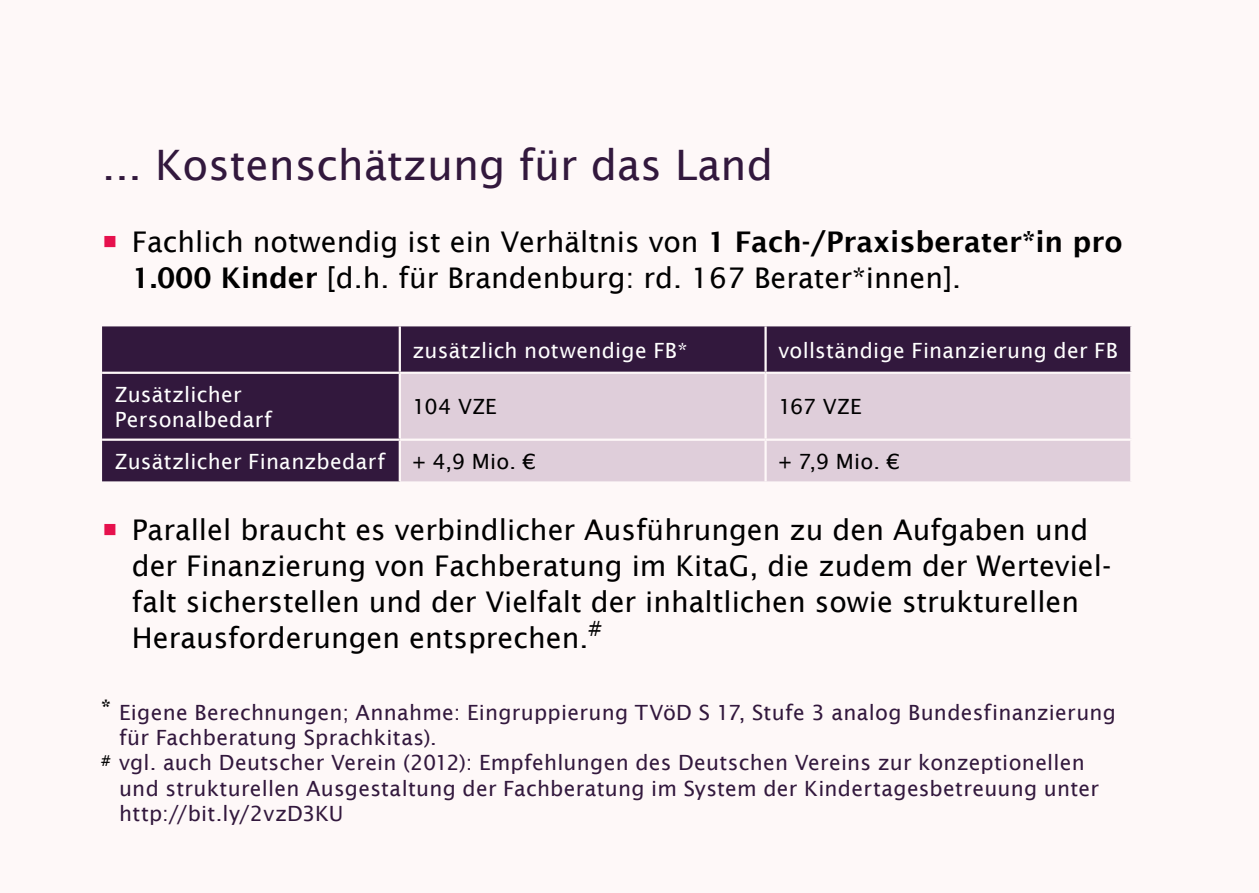
<style>
.page{position:relative;width:1259px;height:893px;background:#fef8f8}
.page>*{position:absolute;margin:0;border:0;box-sizing:border-box;transform-origin:0 0}
.t1{font:42px "Lucida Sans";color:#32183d}
.t2{font:28.5px/36px "Lucida Sans";color:#000}
.t3{font:21px/25.2px "Lucida Sans";letter-spacing:.015em;color:#32183d}
.t4{font:21px/25.2px "Lucida Sans";letter-spacing:.015em;color:#fff}
.t5{font:21px "Lucida Sans";letter-spacing:.015em;color:#000}
.t6{font:600 21px "Lucida Sans";color:#000}
.t7{font:600 15px "Lucida Sans";color:#000}
.s1{font-weight:600}
</style>
<div class="page">
<div style="left:102px;top:326px;width:1028px;height:155px;background:#32183d"></div>
<div style="left:401px;top:374px;width:729px;height:107px;background:#dfceda"></div>
<hr style="left:102px;top:439px;width:298px;height:2px;background:#fef8f8">
<hr style="left:102px;top:372px;width:298px;height:2px;background:#fef8f8">
<hr style="left:399px;top:326px;width:2px;height:46px;background:#fef8f8">
<hr style="left:764px;top:326px;width:2px;height:46px;background:#fef8f8">
<hr style="left:400px;top:372px;width:365px;height:2px;background:#fef8f8">
<hr style="left:399px;top:374px;width:2px;height:65px;background:#fef8f8">
<hr style="left:765px;top:372px;width:367px;height:2px;background:#fef8f8">
<hr style="left:764px;top:374px;width:2px;height:65px;background:#fef8f8">
<hr style="left:400px;top:439px;width:365px;height:2px;background:#fef8f8">
<hr style="left:399px;top:441px;width:2px;height:40px;background:#fef8f8">
<hr style="left:765px;top:439px;width:367px;height:2px;background:#fef8f8">
<hr style="left:764px;top:441px;width:2px;height:40px;background:#fef8f8">
<h1 class="t1" style="left:102px;top:141px;width:672px">... Kostenschätzung für das Land</h1>
<p class="t2" style="left:132px;top:224px;width:992px">Fachlich notwendig ist ein Verhältnis von <span class="s1">1 Fach-/Praxisberater*in pro<br>1.000 Kinder</span> [d.h. für Brandenburg: rd. 167 Berater*innen].</p>
<p class="t4" style="left:115px;top:382px;width:159px">Zusätzlicher<br>Personalbedarf</p>
<p class="t4" style="left:412px;top:338px;width:276px">zusätzlich notwendige FB*</p>
<p class="t4" style="left:778px;top:338px;width:341px">vollständige Finanzierung der FB</p>
<p class="t5" style="left:412px;top:395px;width:86px">104 VZE</p>
<p class="t5" style="left:778px;top:395px;width:85px">167 VZE</p>
<p class="t4" style="left:115px;top:448px;width:272px">Zusätzlicher Finanzbedarf</p>
<p class="t5" style="left:412px;top:449px;width:125px">+ 4,9 Mio. €</p>
<p class="t5" style="left:778px;top:449px;width:123px">+ 7,9 Mio. €</p>
<p class="t2" style="left:132px;top:512px;width:981px">Parallel braucht es verbindlicher Ausführungen zu den Aufgaben und der Finanzierung von Fachberatung im KitaG, die zudem der Werteviel&shy;falt sicherstellen und der Vielfalt der inhaltlichen sowie strukturellen Herausforderungen entsprechen.<sup>#</sup></p>
<p class="t6" style="left:101px;top:695px;width:11px">*</p>
<p class="t7" style="left:101px;top:752px;width:11px">#</p>
<p class="t3" style="left:119px;top:700px;width:998px">Eigene Berechnungen; Annahme: Eingruppierung TVöD S 17, Stufe 3 analog Bundesfinanzierung für Fachberatung Sprachkitas).<br>vgl. auch Deutscher Verein (2012): Empfehlungen des Deutschen Vereins zur konzeptionellen und strukturellen Ausgestaltung der Fachberatung im System der Kindertagesbetreuung unter http://bit.ly/2vzD3KU</p>
</div>
